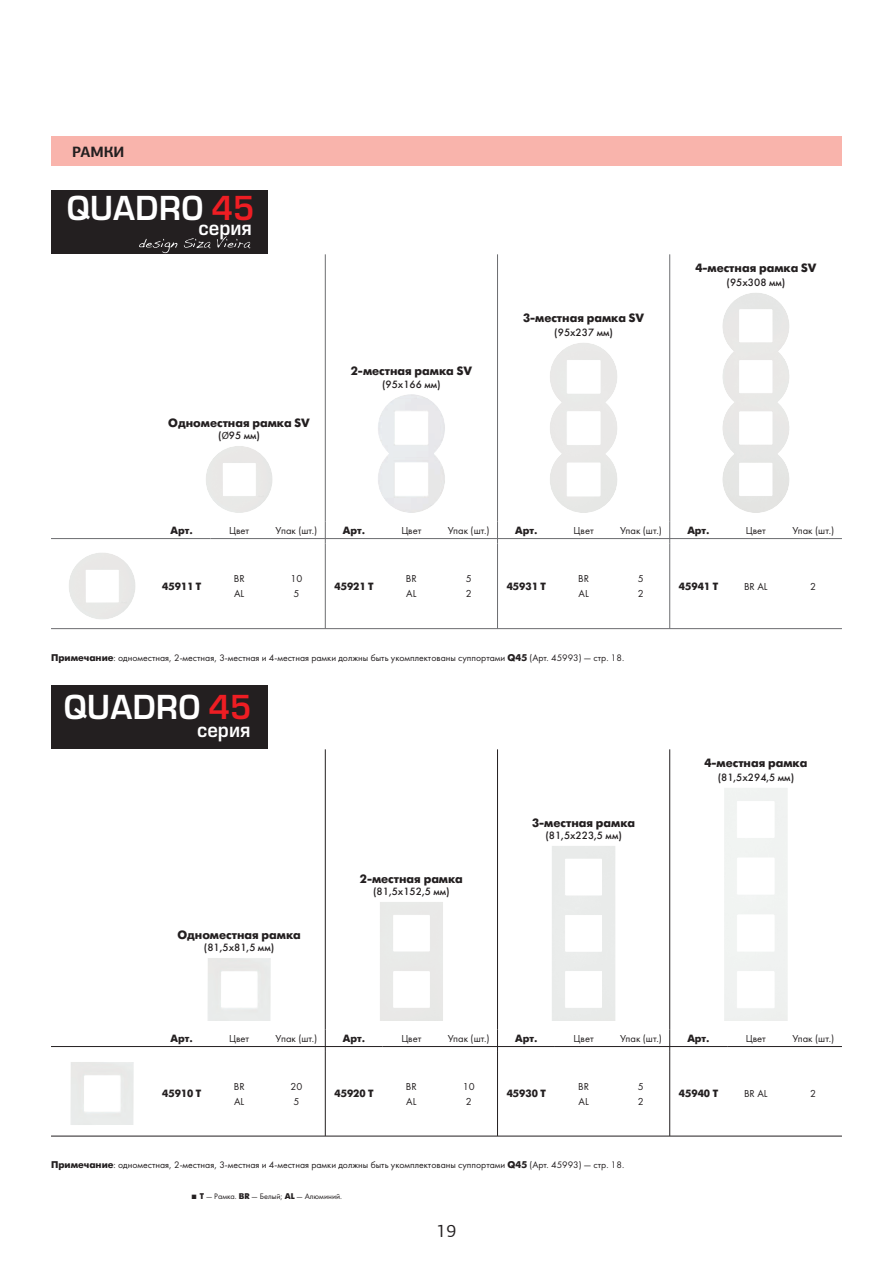
<style>
.page{position:relative;width:893px;height:1263px;background:#fff}
.page>*{position:absolute;margin:0;border:0;box-sizing:border-box;transform-origin:0 0}
.t1{font:32.25px "Europe Demi C";color:#fff;scale:.94 1}
.t2{font:19.5px "Europe Demi C";color:#fff;scale:.94 1}
.t3{font:18px "PF Agora Sans Pro";color:#231f20}
.t4{font:700 15px "PF Agora Sans Pro";color:#231f20}
.t5{font:700 12px "Futura Futuris C";color:#231f20}
.t6{font:10.5px/15px "Futura Book C";color:#231f20}
.t7{font:10.5px "Futura Futuris C";color:#231f20}
.t8{font:700 10.5px "Futura Futuris C";color:#231f20}
.t9{font:9.75px "Futura Book C";color:#231f20}
.t10{font:8.25px "Futura Book C";color:#231f20}
.s1{color:#ee1d23}
.s2{font-family:"Myriad Pro"}
.s3{font-family:"Futura Futuris C";font-weight:700}
</style>
<div class="page">
<div style="left:51px;top:136px;width:791px;height:30px;background:#f9b4ac"></div>
<div style="left:51px;top:191px;width:217px;height:63px;background:#231f20"></div>
<hr style="left:210px;top:538px;width:632px;height:1px;background:#6c6d70">
<hr style="left:51px;top:538px;width:159px;height:1px;background:#6c6d70">
<hr style="left:325px;top:254px;width:1px;height:267px;background:#6c6d70">
<hr style="left:497px;top:254px;width:1px;height:267px;background:#6c6d70">
<svg style="left:325px;top:521px;width:1px;height:23px"></svg>
<svg style="left:497px;top:521px;width:1px;height:23px"></svg>
<hr style="left:325px;top:544px;width:1px;height:84px;background:#6c6d70">
<hr style="left:497px;top:544px;width:1px;height:84px;background:#6c6d70">
<hr style="left:669px;top:254px;width:1px;height:267px;background:#6c6d70">
<svg style="left:669px;top:521px;width:1px;height:23px"></svg>
<hr style="left:669px;top:544px;width:1px;height:84px;background:#6c6d70">
<hr style="left:51px;top:628px;width:791px;height:1px;background:#6c6d70">
<img style="left:206px;top:446px;width:67px;height:67px">
<img style="left:378px;top:394px;width:67px;height:119px">
<img style="left:550px;top:343px;width:67px;height:170px">
<img style="left:722px;top:293px;width:67px;height:220px">
<img style="left:69px;top:553px;width:66px;height:66px">
<svg style="left:139px;top:239px;width:38px;height:14px"></svg>
<svg style="left:184px;top:238px;width:27px;height:10px"></svg>
<svg style="left:217px;top:236px;width:33px;height:12px"></svg>
<div style="left:51px;top:685px;width:217px;height:64px;background:#231f20"></div>
<hr style="left:325px;top:749px;width:1px;height:280px;background:#231f20">
<hr style="left:497px;top:749px;width:1px;height:280px;background:#231f20">
<hr style="left:669px;top:749px;width:1px;height:280px;background:#231f20">
<hr style="left:51px;top:1046px;width:332px;height:1px;background:#231f20">
<svg style="left:325px;top:1029px;width:1px;height:22px"></svg>
<hr style="left:383px;top:1046px;width:172px;height:1px;background:#231f20">
<svg style="left:497px;top:1029px;width:1px;height:22px"></svg>
<hr style="left:555px;top:1046px;width:172px;height:1px;background:#231f20">
<svg style="left:669px;top:1029px;width:1px;height:22px"></svg>
<hr style="left:727px;top:1046px;width:115px;height:1px;background:#231f20">
<hr style="left:325px;top:1051px;width:1px;height:85px;background:#231f20">
<hr style="left:497px;top:1051px;width:1px;height:85px;background:#231f20">
<hr style="left:669px;top:1051px;width:1px;height:85px;background:#231f20">
<hr style="left:51px;top:1136px;width:791px;height:1px;background:#231f20">
<img style="left:208px;top:958px;width:63px;height:63px">
<img style="left:70px;top:1062px;width:64px;height:63px">
<h3 class="t4" style="left:72px;top:145px;width:54px">РАМКИ</h3>
<h1 class="t1" style="left:66px;top:196px;width:202px">QUADRO <span class="s1">45</span></h1>
<h2 class="t2" style="left:199px;top:220px;width:58px">серия</h2>
<p class="t5" style="left:168px;top:418px;width:143px">Одноместная рамка SV</p>
<p class="t7" style="left:218px;top:432px;width:43px">(<span class="s2">Ø</span>95 мм)</p>
<p class="t5" style="left:351px;top:366px;width:123px">2-местная рамка SV</p>
<p class="t7" style="left:382px;top:380px;width:60px">(95х166 мм)</p>
<p class="t5" style="left:523px;top:313px;width:123px">3-местная рамка SV</p>
<p class="t7" style="left:554px;top:328px;width:60px">(95х237 мм)</p>
<p class="t5" style="left:695px;top:263px;width:123px">4-местная рамка SV</p>
<p class="t7" style="left:727px;top:278px;width:60px">(95х308 мм)</p>
<p class="t8" style="left:171px;top:526px;width:24px">Арт.</p>
<p class="t6" style="left:229px;top:524px;width:22px">Цвет</p>
<p class="t6" style="left:276px;top:524px;width:43px">Упак (шт.)</p>
<p class="t8" style="left:343px;top:526px;width:24px">Арт.</p>
<p class="t6" style="left:401px;top:524px;width:22px">Цвет</p>
<p class="t6" style="left:448px;top:524px;width:43px">Упак (шт.)</p>
<p class="t8" style="left:515px;top:526px;width:24px">Арт.</p>
<p class="t6" style="left:574px;top:524px;width:22px">Цвет</p>
<p class="t6" style="left:620px;top:524px;width:43px">Упак (шт.)</p>
<p class="t8" style="left:687px;top:526px;width:24px">Арт.</p>
<p class="t6" style="left:746px;top:524px;width:22px">Цвет</p>
<p class="t6" style="left:792px;top:524px;width:43px">Упак (шт.)</p>
<p class="t8" style="left:162px;top:582px;width:41px">45911 T</p>
<p class="t6" style="left:234px;top:572px;width:12px">BR<br>AL</p>
<p class="t6" style="left:291px;top:572px;width:13px">10<br>5</p>
<p class="t8" style="left:334px;top:582px;width:41px">45921 T</p>
<p class="t6" style="left:406px;top:572px;width:12px">BR<br>AL</p>
<p class="t6" style="left:466px;top:572px;width:7px">5<br>2</p>
<p class="t8" style="left:507px;top:582px;width:41px">45931 T</p>
<p class="t6" style="left:578px;top:572px;width:12px">BR<br>AL</p>
<p class="t6" style="left:638px;top:572px;width:7px">5<br>2</p>
<p class="t8" style="left:679px;top:582px;width:41px">45941 T</p>
<p class="t6" style="left:744px;top:580px;width:25px">BR AL</p>
<p class="t6" style="left:810px;top:580px;width:7px">2</p>
<p class="t9" style="left:51px;top:654px;width:575px"><span class="s3">Примечание</span>: одноместная, 2-местная, 3-местная и 4-местная рамки должны быть укомплектованы суппортами <span class="s3">Q45</span> (Арт. 45993) — стр. 18.</p>
<h1 class="t1" style="left:63px;top:694px;width:202px">QUADRO <span class="s1">45</span></h1>
<h2 class="t2" style="left:197px;top:722px;width:58px">серия</h2>
<p class="t5" style="left:177px;top:930px;width:125px">Одноместная рамка</p>
<p class="t7" style="left:204px;top:944px;width:72px">(81,5х81,5 мм)</p>
<p class="t5" style="left:360px;top:874px;width:105px">2-местная рамка</p>
<p class="t7" style="left:373px;top:888px;width:78px">(81,5х152,5 мм)</p>
<p class="t5" style="left:532px;top:818px;width:105px">3-местная рамка</p>
<p class="t7" style="left:545px;top:831px;width:78px">(81,5х223,5 мм)</p>
<p class="t5" style="left:704px;top:758px;width:105px">4-местная рамка</p>
<p class="t7" style="left:718px;top:773px;width:78px">(81,5х294,5 мм)</p>
<p class="t8" style="left:171px;top:1034px;width:24px">Арт.</p>
<p class="t6" style="left:229px;top:1032px;width:22px">Цвет</p>
<p class="t6" style="left:276px;top:1032px;width:43px">Упак (шт.)</p>
<p class="t8" style="left:343px;top:1034px;width:24px">Арт.</p>
<p class="t6" style="left:401px;top:1032px;width:22px">Цвет</p>
<p class="t6" style="left:448px;top:1032px;width:43px">Упак (шт.)</p>
<p class="t8" style="left:515px;top:1034px;width:24px">Арт.</p>
<p class="t6" style="left:574px;top:1032px;width:22px">Цвет</p>
<p class="t6" style="left:620px;top:1032px;width:43px">Упак (шт.)</p>
<p class="t8" style="left:687px;top:1034px;width:24px">Арт.</p>
<p class="t6" style="left:746px;top:1032px;width:22px">Цвет</p>
<p class="t6" style="left:792px;top:1032px;width:43px">Упак (шт.)</p>
<p class="t8" style="left:162px;top:1089px;width:41px">45910 T</p>
<p class="t6" style="left:234px;top:1080px;width:12px">BR<br>AL</p>
<p class="t6" style="left:291px;top:1080px;width:13px">20<br>5</p>
<p class="t8" style="left:334px;top:1090px;width:41px">45920 T</p>
<p class="t6" style="left:406px;top:1080px;width:12px">BR<br>AL</p>
<p class="t6" style="left:463px;top:1080px;width:13px">10<br>2</p>
<p class="t8" style="left:507px;top:1090px;width:41px">45930 T</p>
<p class="t6" style="left:578px;top:1080px;width:12px">BR<br>AL</p>
<p class="t6" style="left:638px;top:1080px;width:7px">5<br>2</p>
<p class="t8" style="left:679px;top:1090px;width:41px">45940 T</p>
<p class="t6" style="left:744px;top:1087px;width:25px">BR AL</p>
<p class="t6" style="left:810px;top:1087px;width:7px">2</p>
<p class="t9" style="left:51px;top:1161px;width:575px"><span class="s3">Примечание</span>: одноместная, 2-местная, 3-местная и 4-местная рамки должны быть укомплектованы суппортами <span class="s3">Q45</span> (Арт. 45993) — стр. 18.</p>
<p class="t10" style="left:200px;top:1193px;width:144px"><span class="s3">Т</span> — Рамка. <span class="s3">BR</span> — Белый; <span class="s3">AL</span> — Алюминий.</p>
<h3 class="t3" style="left:436px;top:1224px;width:22px">19</h3>
</div>
